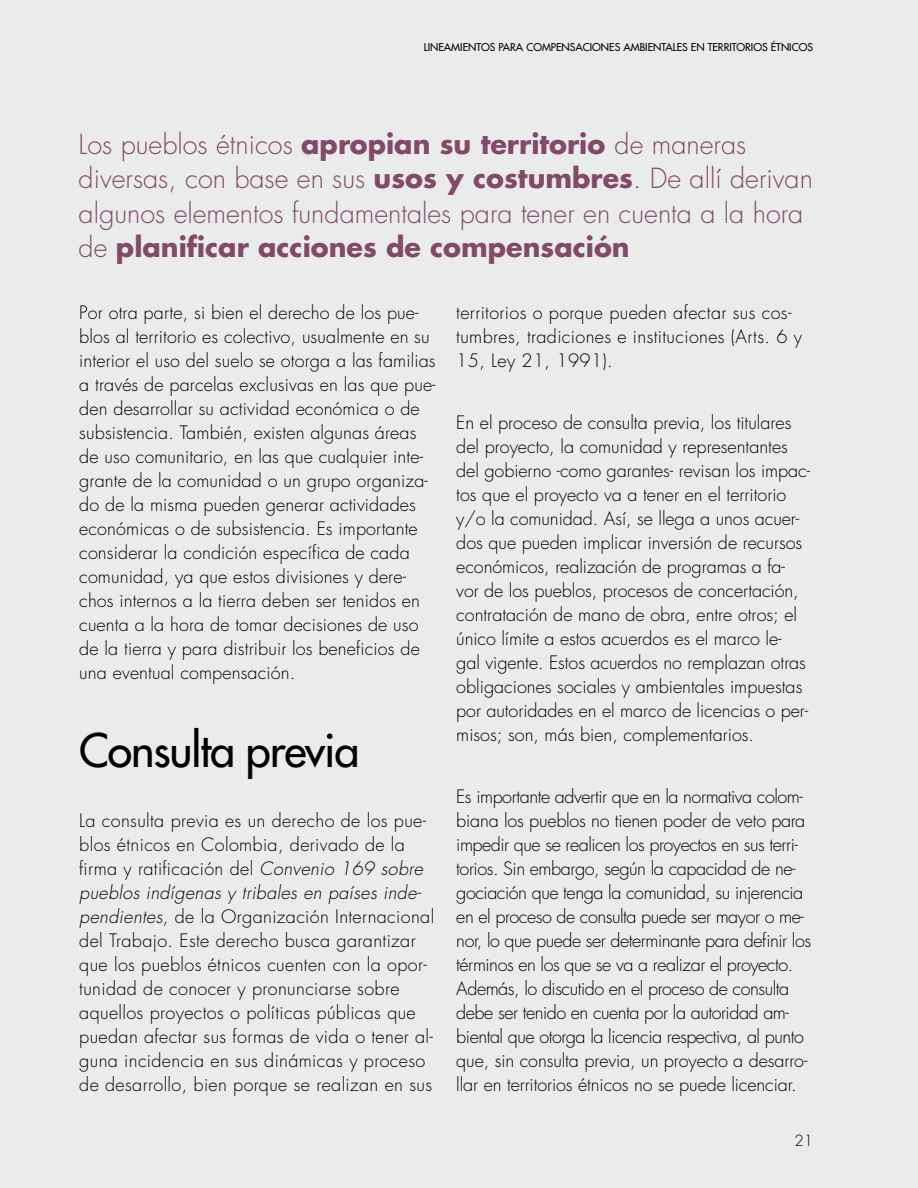
<style>
.page{position:relative;width:918px;height:1188px;background:#eaebeb}
.page>*{position:absolute;margin:0;border:0;box-sizing:border-box;transform-origin:0 0}
.t1{font:500 45px "Futura Std";letter-spacing:-.025em;color:#000}
.t2{font:300 27px/34.5px "Futura Std";color:#824a68}
.t3{font:300 18px/24px "Futura Std";letter-spacing:.005em;color:#000}
.t4{font:300 18px/24px "Futura Std";letter-spacing:-.025em;color:#000}
.t5{font:300 15px "Futura Std";color:#000}
.t6{font:500 10.5px "Futura Std";color:#000}
.s1{font-weight:700}
.s2{font-style:italic}
</style>
<div class="page">
<p class="t6" style="left:424px;top:40px;width:391px">LINEAMIENTOS PARA COMPENSACIONES AMBIENTALES EN TERRITORIOS ÉTNICOS</p>
<h2 class="t2" style="left:79px;top:128px;width:736px">Los pueblos étnicos <span class="s1">apropian su territorio</span> de maneras diversas, con base en sus <span class="s1">usos y costumbres</span>. De allí derivan algunos elementos fundamentales para tener en cuenta a la hora de <span class="s1">planificar acciones de compensación</span></h2>
<p class="t3" style="left:456px;top:301px;width:347px">territorios o porque pueden afectar sus cos&shy;tumbres, tradiciones e instituciones (Arts. 6 y<br>15, Ley 21, 1991).</p>
<p class="t3" style="left:79px;top:301px;width:358px">Por otra parte, si bien el derecho de los pue&shy;blos al territorio es colectivo, usualmente en su interior el uso del suelo se otorga a las familias a través de parcelas exclusivas en las que pue&shy;den desarrollar su actividad económica o de subsistencia. También, existen algunas áreas de uso comunitario, en las que cualquier inte&shy;grante de la comunidad o un grupo organiza&shy;do de la misma pueden generar actividades económicas o de subsistencia. Es importante considerar la condición específica de cada comunidad, ya que estos divisiones y dere&shy;chos internos a la tierra deben ser tenidos en cuenta a la hora de tomar decisiones de uso de la tierra y para distribuir los beneficios de una eventual compensación.</p>
<p class="t3" style="left:456px;top:411px;width:355px">En el proceso de consulta previa, los titulares del proyecto, la comunidad y representantes del gobierno -como garantes- revisan los impac&shy;tos que el proyecto va a tener en el territorio y/o la comunidad. Así, se llega a unos acuer&shy;dos que pueden implicar inversión de recursos económicos, realización de programas a fa&shy;vor de los pueblos, procesos de concertación, contratación de mano de obra, entre otros; el único límite a estos acuerdos es el marco le-<br>gal vigente. Estos acuerdos no remplazan otras obligaciones sociales y ambientales impuestas por autoridades en el marco de licencias o per&shy;misos; son, más bien, complementarios.</p>
<h1 class="t1" style="left:79px;top:722px;width:282px">Consulta previa</h1>
<p class="t3" style="left:79px;top:809px;width:356px">La consulta previa es un derecho de los pue&shy;blos étnicos en Colombia, derivado de la firma y ratificación del <span class="s2">Convenio 169 sobre pueblos indígenas y tribales en países inde&shy;pendientes,</span> de la Organización Internacional del Trabajo. Este derecho busca garantizar que los pueblos étnicos cuenten con la opor&shy;tunidad de conocer y pronunciarse sobre aquellos proyectos o políticas públicas que puedan afectar sus formas de vida o tener al&shy;guna incidencia en sus dinámicas y proceso de desarrollo, bien porque se realizan en sus</p>
<p class="t4" style="left:456px;top:785px;width:356px">Es importante advertir que en la normativa colom&shy;biana los pueblos no tienen poder de veto para impedir que se realicen los proyectos en sus terri&shy;torios. Sin embargo, según la capacidad de ne&shy;gociación que tenga la comunidad, su injerencia en el proceso de consulta puede ser mayor o me&shy;nor, lo que puede ser determinante para definir los términos en los que se va a realizar el proyecto.<br>Además, lo discutido en el proceso de consulta debe ser tenido en cuenta por la autoridad am&shy;biental que otorga la licencia respectiva, al punto que, sin consulta previa, un proyecto a desarro&shy;llar en territorios étnicos no se puede licenciar.</p>
<p class="t5" style="left:794px;top:1131px;width:20px">21</p>
</div>
